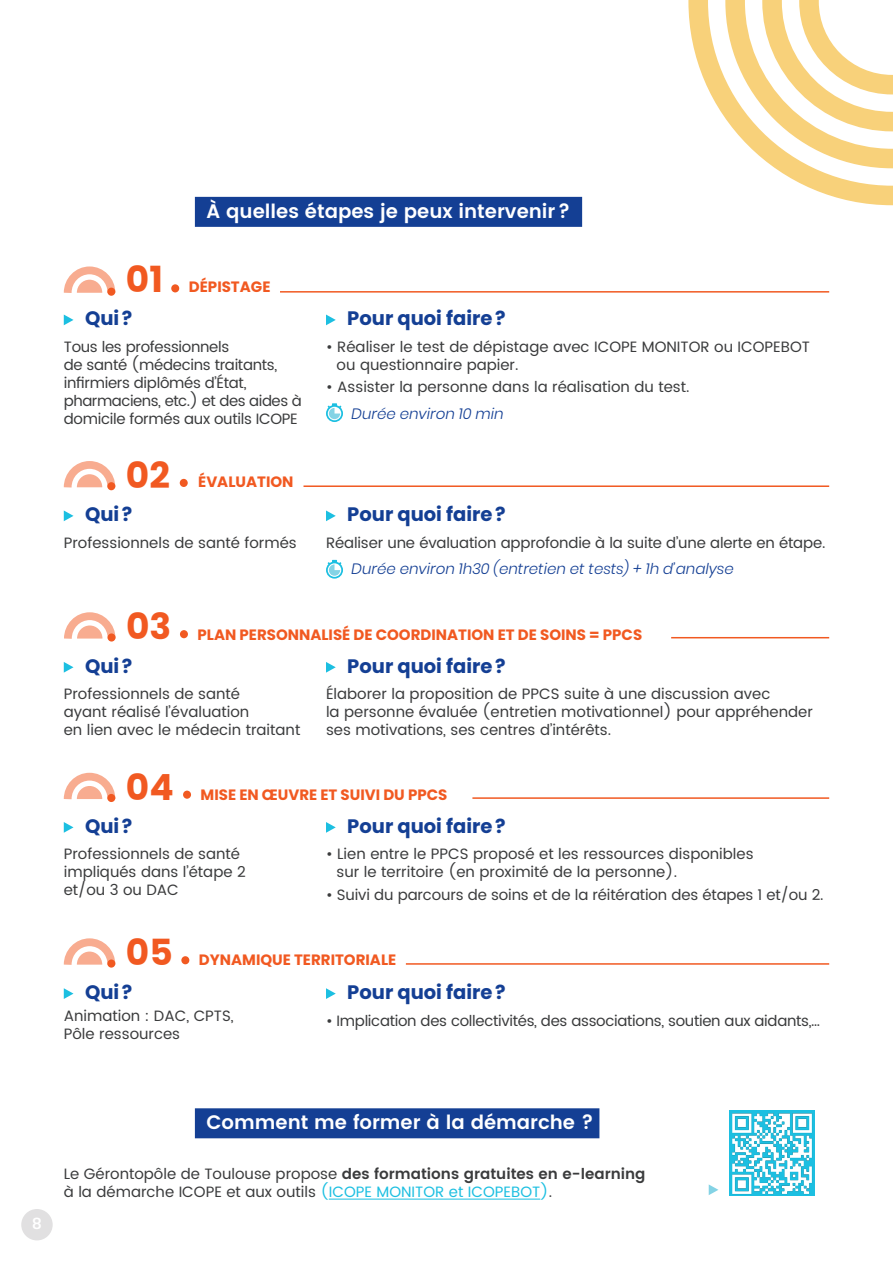
<style>
.page{position:relative;width:893px;height:1263px;background:#fff}
.page>*{position:absolute;margin:0;border:0;box-sizing:border-box;transform-origin:0 0}
.Texte_courant{font:700 36px "Poppins";color:#f15921}
.t1{font:700 19.5px "Poppins";color:#143f94}
.Texte_courant-2{font:600 19.5px "Poppins";color:#fff}
.t2{font:600 16.5px "Aglet Slab";color:#fff}
.Texte_courant-3{font:15px/18px "Poppins";color:#3a3b3c}
.Texte_courant-4{font:15px/18px "Poppins";letter-spacing:-.02em;color:#3a3b3c}
.Texte_courant-5{font:700 15px "Poppins";color:#f15921}
.Texte_courant-6{font:italic 300 15px "Poppins";color:#143f94}
.s1{font-weight:600}
.s2{color:#1cbfe1}
</style>
<div class="page">
<div style="left:21px;top:1209px;width:32px;height:31px;background:#e1e0e1;border-radius:50%"></div>
<div style="left:195px;top:197px;width:387px;height:30px;background:#143f94"></div>
<div style="left:195px;top:1108px;width:404px;height:30px;background:#143f94"></div>
<hr style="left:329px;top:1199px;width:211px;height:1px;background:#1cbfe1">
<svg style="left:64px;top:315px;width:10px;height:10px"></svg>
<svg style="left:64px;top:510px;width:10px;height:11px"></svg>
<svg style="left:64px;top:662px;width:10px;height:11px"></svg>
<svg style="left:64px;top:822px;width:10px;height:11px"></svg>
<svg style="left:64px;top:988px;width:10px;height:11px"></svg>
<svg style="left:326px;top:315px;width:10px;height:10px"></svg>
<svg style="left:326px;top:510px;width:10px;height:11px"></svg>
<svg style="left:326px;top:662px;width:10px;height:11px"></svg>
<svg style="left:326px;top:822px;width:10px;height:11px"></svg>
<svg style="left:326px;top:988px;width:10px;height:11px"></svg>
<svg style="left:326px;top:403px;width:17px;height:19px"></svg>
<svg style="left:326px;top:560px;width:17px;height:19px"></svg>
<div style="left:171px;top:284px;width:8px;height:8px;background:#f15921;border-radius:50%"></div>
<div style="left:180px;top:479px;width:8px;height:8px;background:#f15921;border-radius:50%"></div>
<div style="left:180px;top:630px;width:8px;height:8px;background:#f15921;border-radius:50%"></div>
<div style="left:183px;top:791px;width:8px;height:8px;background:#f15921;border-radius:50%"></div>
<div style="left:181px;top:956px;width:8px;height:8px;background:#f15921;border-radius:50%"></div>
<hr style="left:280px;top:291px;width:549px;height:2px;background:#f15921">
<hr style="left:303px;top:485px;width:526px;height:2px;background:#f15921">
<hr style="left:671px;top:637px;width:158px;height:1px;background:#f15921">
<hr style="left:472px;top:797px;width:357px;height:2px;background:#f15921">
<hr style="left:406px;top:963px;width:423px;height:2px;background:#f15921">
<svg style="left:709px;top:1184px;width:9px;height:11px"></svg>
<svg style="left:63px;top:266px;width:53px;height:28px"></svg>
<svg style="left:63px;top:461px;width:53px;height:28px"></svg>
<svg style="left:64px;top:612px;width:52px;height:28px"></svg>
<svg style="left:63px;top:772px;width:53px;height:29px"></svg>
<svg style="left:63px;top:938px;width:53px;height:28px"></svg>
<svg style="left:688px;top:0;width:205px;height:205px"></svg>
<img style="left:729px;top:1111px;width:85px;height:85px">
<p class="Texte_courant" style="left:126px;top:259px;width:39px">01</p>
<p class="Texte_courant-2" style="left:207px;top:196px;width:365px">À quelles étapes je peux intervenir?</p>
<p class="Texte_courant-5" style="left:189px;top:278px;width:83px">DÉPISTAGE</p>
<p class="t1" style="left:85px;top:307px;width:49px">Qui?</p>
<p class="Texte_courant-4" style="left:64px;top:338px;width:240px">Tous les professionnels<br>de santé (médecins traitants, infirmiers diplômés d’État, pharmaciens, etc.) et des aides à domicile formés aux outils ICOPE</p>
<p class="Texte_courant" style="left:126px;top:454px;width:46px">02</p>
<p class="Texte_courant-5" style="left:198px;top:473px;width:97px">ÉVALUATION</p>
<p class="t1" style="left:85px;top:503px;width:49px">Qui?</p>
<p class="Texte_courant-3" style="left:64px;top:534px;width:235px">Professionnels de santé formés</p>
<p class="t1" style="left:347px;top:307px;width:160px">Pour quoi faire?</p>
<p class="Texte_courant-3" style="left:326px;top:338px;width:485px">• Réaliser le test de dépistage avec ICOPE MONITOR ou ICOPEBOT</p>
<p class="Texte_courant-3" style="left:337px;top:356px;width:183px">ou questionnaire papier.</p>
<p class="Texte_courant-3" style="left:326px;top:378px;width:365px">• Assister la personne dans la réalisation du test.</p>
<p class="Texte_courant-6" style="left:351px;top:405px;width:154px">Durée environ 10 min</p>
<p class="t1" style="left:347px;top:503px;width:160px">Pour quoi faire?</p>
<p class="Texte_courant-3" style="left:326px;top:534px;width:501px">Réaliser une évaluation approfondie à la suite d’une alerte en étape.</p>
<p class="Texte_courant-6" style="left:351px;top:560px;width:384px">Durée environ 1h30 (entretien et tests) + 1h d’analyse</p>
<p class="Texte_courant" style="left:126px;top:606px;width:47px">03</p>
<p class="Texte_courant-5" style="left:197px;top:626px;width:446px">PLAN PERSONNALISÉ DE COORDINATION ET DE SOINS = PPCS</p>
<p class="t1" style="left:85px;top:655px;width:49px">Qui?</p>
<p class="Texte_courant-3" style="left:64px;top:685px;width:238px">Professionnels de santé<br>ayant réalisé l’évaluation<br>en lien avec le médecin traitant</p>
<p class="t1" style="left:347px;top:655px;width:160px">Pour quoi faire?</p>
<p class="Texte_courant-3" style="left:326px;top:685px;width:488px">Élaborer la proposition de PPCS suite à une discussion avec<br>la personne évaluée (entretien motivationnel) pour appréhender ses motivations, ses centres d’intérêts.</p>
<p class="Texte_courant" style="left:126px;top:766px;width:49px">04</p>
<p class="Texte_courant-5" style="left:201px;top:786px;width:248px">MISE EN ŒUVRE ET SUIVI DU PPCS</p>
<p class="t1" style="left:85px;top:815px;width:49px">Qui?</p>
<p class="Texte_courant-3" style="left:64px;top:846px;width:183px">Professionnels de santé impliqués dans l’étape 2</p>
<p class="Texte_courant-3" style="left:64px;top:882px;width:117px">et/ou 3 ou DAC</p>
<p class="t1" style="left:347px;top:815px;width:160px">Pour quoi faire?</p>
<p class="Texte_courant-3" style="left:326px;top:846px;width:429px">• Lien entre le PPCS proposé et les ressources disponibles</p>
<p class="Texte_courant-3" style="left:337px;top:864px;width:342px">sur le territoire (en proximité de la personne).</p>
<p class="Texte_courant-3" style="left:326px;top:886px;width:499px">• Suivi du parcours de soins et de la réitération des étapes 1 et/ou 2.</p>
<p class="Texte_courant" style="left:126px;top:932px;width:48px">05</p>
<p class="Texte_courant-5" style="left:199px;top:951px;width:199px">DYNAMIQUE TERRITORIALE</p>
<p class="t1" style="left:85px;top:981px;width:49px">Qui?</p>
<p class="Texte_courant-3" style="left:64px;top:1007px;width:171px">Animation : DAC, CPTS,<br>Pôle ressources</p>
<p class="t1" style="left:347px;top:981px;width:160px">Pour quoi faire?</p>
<p class="Texte_courant-4" style="left:326px;top:1012px;width:496px">• Implication des collectivités, des associations, soutien aux aidants,…</p>
<p class="t2" style="left:32px;top:1213px;width:11px">8</p>
<p class="Texte_courant-2" style="left:207px;top:1108px;width:388px">Comment me former à la démarche ?</p>
<p class="Texte_courant-3" style="left:64px;top:1165px;width:583px">Le Gérontopôle de Toulouse propose <span class="s1">des formations gratuites en e-learning </span>à la démarche ICOPE et aux outils <span class="s2">(ICOPE MONITOR et ICOPEBOT)</span>.</p>
</div>
